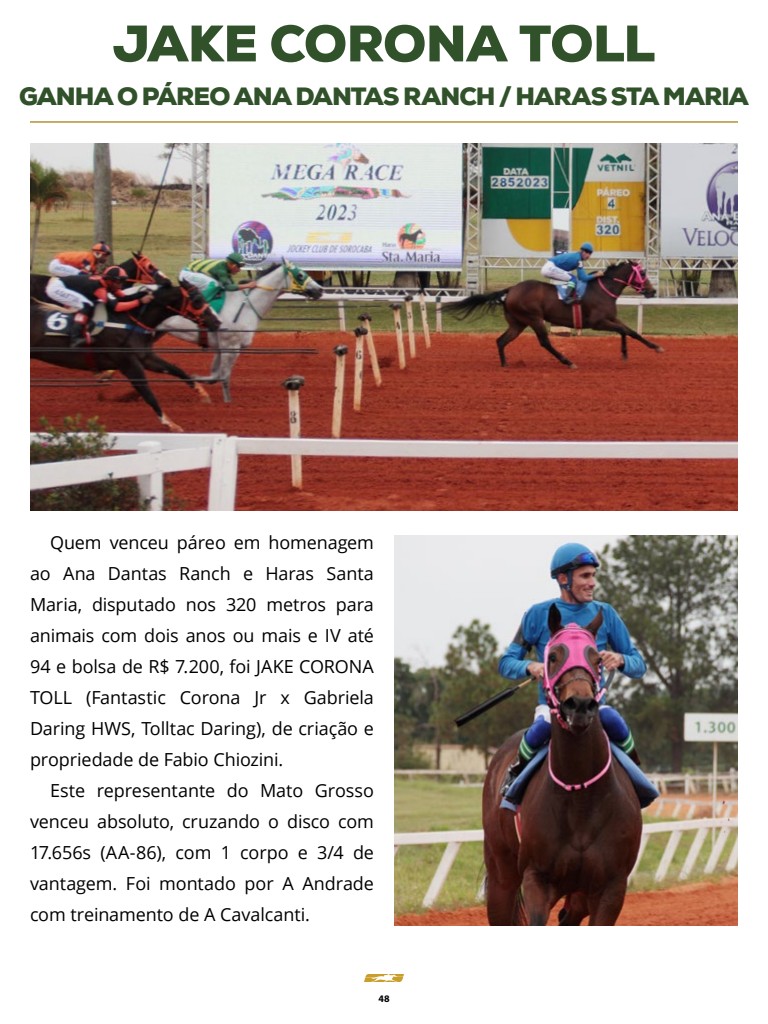
<style>
.page{position:relative;width:768px;height:1024px;background:#fff}
.page>*{position:absolute;margin:0;border:0;box-sizing:border-box;transform-origin:0 0}
.t1{font:900 51.2px "Nexa";letter-spacing:-.01em;color:#31512a}
.t2{font:900 25px "Nexa";letter-spacing:-.035em;color:#31512a}
.t3{font:18px/31px "Open Sans";letter-spacing:-.005em;color:#000;text-align:justify}
.t4{font:700 10px "Myriad Pro";color:#000}
</style>
<div class="page">
<svg style="left:364px;top:974px;width:40px;height:8px"></svg>
<img style="left:30px;top:143px;width:708px;height:368px">
<img style="left:394px;top:535px;width:344px;height:391px">
<hr style="left:30px;top:121px;width:708px;height:2px;background:#ad8e30">
<h1 class="t1" style="left:113px;top:11px;width:544px">JAKE CORONA TOLL</h1>
<h2 class="t2" style="left:19px;top:80px;width:731px">GANHA O PÁREO ANA DANTAS RANCH / HARAS STA MARIA</h2>
<p class="t3" style="left:30px;top:527px;width:346px;text-indent:20px">Quem venceu páreo em homenagem ao Ana Dantas Ranch e Haras Santa Maria, disputado nos 320 metros para animais com dois anos ou mais e IV até 94 e bolsa de R$ 7.200, foi JAKE CORONA TOLL (Fantastic Corona Jr x Gabriela Daring HWS, Tolltac Daring), de criação e propriedade de Fabio Chiozini.</p>
<p class="t3" style="left:30px;top:775px;width:346px;text-indent:20px">Este representante do Mato Grosso venceu absoluto, cruzando o disco com 17.656s (AA-86), com 1 corpo e 3/4 de vantagem. Foi montado por A Andrade com treinamento de A Cavalcanti.</p>
<p class="t4" style="left:378px;top:992px;width:13px">48</p>
</div>
